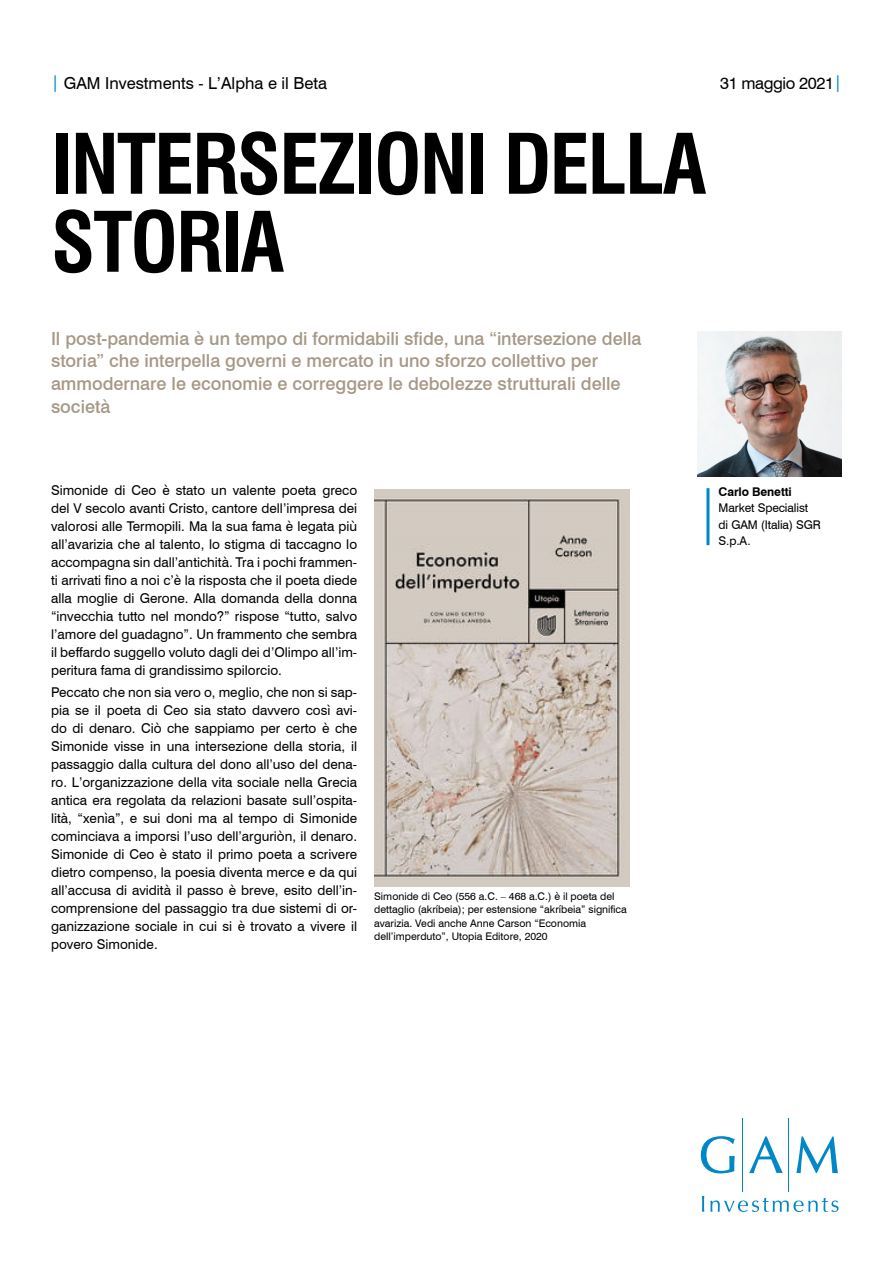
<style>
.page{position:relative;width:893px;height:1263px;background:#fff}
.page>*{position:absolute;margin:0;border:0;box-sizing:border-box;transform-origin:0 0}
.t1{font:700 condensed 81px/78px "Swiss 721 BT";letter-spacing:-.025em;color:#000}
.SUBTITLE{font:500 18px/22.5px "Swiss 721 BT";color:#a69887}
.t2{font:16.5px "Swiss 721 BT";color:#000}
.t3{font:16.5px "Swiss 721 BT";letter-spacing:-.025em;color:#000}
.DISCLAIMER{font:13.5px/18px "Swiss 721 BT";color:#000;text-align:justify}
.t4{font:12px/16.5px "Swiss 721 BT";letter-spacing:-.01em;color:#000}
.DISCLAIMER-2{font:10.5px/13.5px "Swiss 721 BT";color:#000}
.s1{color:#0087c7}
.s2{font-weight:700}
</style>
<div class="page">
<img style="left:697px;top:331px;width:145px;height:145px">
<hr style="left:742px;top:1118px;width:1px;height:74px;background:#0087c7">
<hr style="left:789px;top:1118px;width:1px;height:74px;background:#0087c7">
<svg style="left:701px;top:1136px;width:34px;height:37px"></svg>
<svg style="left:749px;top:1136px;width:34px;height:37px"></svg>
<svg style="left:796px;top:1136px;width:42px;height:37px"></svg>
<svg style="left:702px;top:1196px;width:2px;height:16px"></svg>
<svg style="left:710px;top:1197px;width:128px;height:15px"></svg>
<img style="left:374px;top:489px;width:255px;height:397px">
<hr style="left:706px;top:488px;width:3px;height:57px;background:#0087c7">
<p class="t2" style="left:51px;top:73px;width:277px"><span class="s1">|</span> GAM Investments - L’Alpha e il Beta</p>
<p class="t3" style="left:720px;top:73px;width:123px">31 maggio 2021<span class="s1">|</span></p>
<p class="t1" style="left:51px;top:125px;width:657px">INTERSEZIONI DELLA<br>STORIA</p>
<p class="SUBTITLE" style="left:51px;top:327px;width:592px">Il post-pandemia è un tempo di formidabili sfide, una “intersezione della storia” che interpella governi e mercato in uno sforzo collettivo per ammodernare le economie e correggere le debolezze strutturali delle società</p>
<p class="DISCLAIMER" style="left:51px;top:481px;width:308px">Simonide di Ceo è stato un valente poeta greco del V secolo avanti Cristo, cantore dell’impresa dei valorosi alle Termopili. Ma la sua fama è legata più all’avarizia che al talento, lo stigma di taccagno lo accompagna sin dall’antichità. Tra i pochi frammen&shy;ti arrivati fino a noi c’è la risposta che il poeta diede alla moglie di Gerone. Alla domanda della donna “invecchia tutto nel mondo?” rispose “tutto, salvo l’amore del guadagno”. Un frammento che sembra il beffardo suggello voluto dagli dei d’Olimpo all’im&shy;peritura fama di grandissimo spilorcio.</p>
<p class="DISCLAIMER" style="left:51px;top:683px;width:308px">Peccato che non sia vero o, meglio, che non si sap&shy;pia se il poeta di Ceo sia stato davvero così avi&shy;do di denaro. Ciò che sappiamo per certo è che Simonide visse in una intersezione della storia, il passaggio dalla cultura del dono all’uso del dena&shy;ro. L’organizzazione della vita sociale nella Grecia antica era regolata da relazioni basate sull’ospita&shy;lità, “xenìa”, e sui doni ma al tempo di Simonide cominciava a imporsi l’uso dell’arguriòn, il denaro.<br>Simonide di Ceo è stato il primo poeta a scrivere dietro compenso, la poesia diventa merce e da qui all’accusa di avidità il passo è breve, esito dell’in&shy;comprensione del passaggio tra due sistemi di or&shy;ganizzazione sociale in cui si è trovato a vivere il povero Simonide.</p>
<p class="DISCLAIMER-2" style="left:374px;top:889px;width:254px">Simonide di Ceo (556 a.C. – 468 a.C.) è il poeta del dettaglio (akríbeia); per estensione “akríbeia” significa avarizia. Vedi anche Anne Carson “Economia dell’imperduto”, Utopia Editore, 2020</p>
<p class="t4" style="left:719px;top:483px;width:104px"><span class="s2">Carlo Benetti<br></span>Market Specialist di GAM (Italia) SGR<br>S.p.A.</p>
</div>
